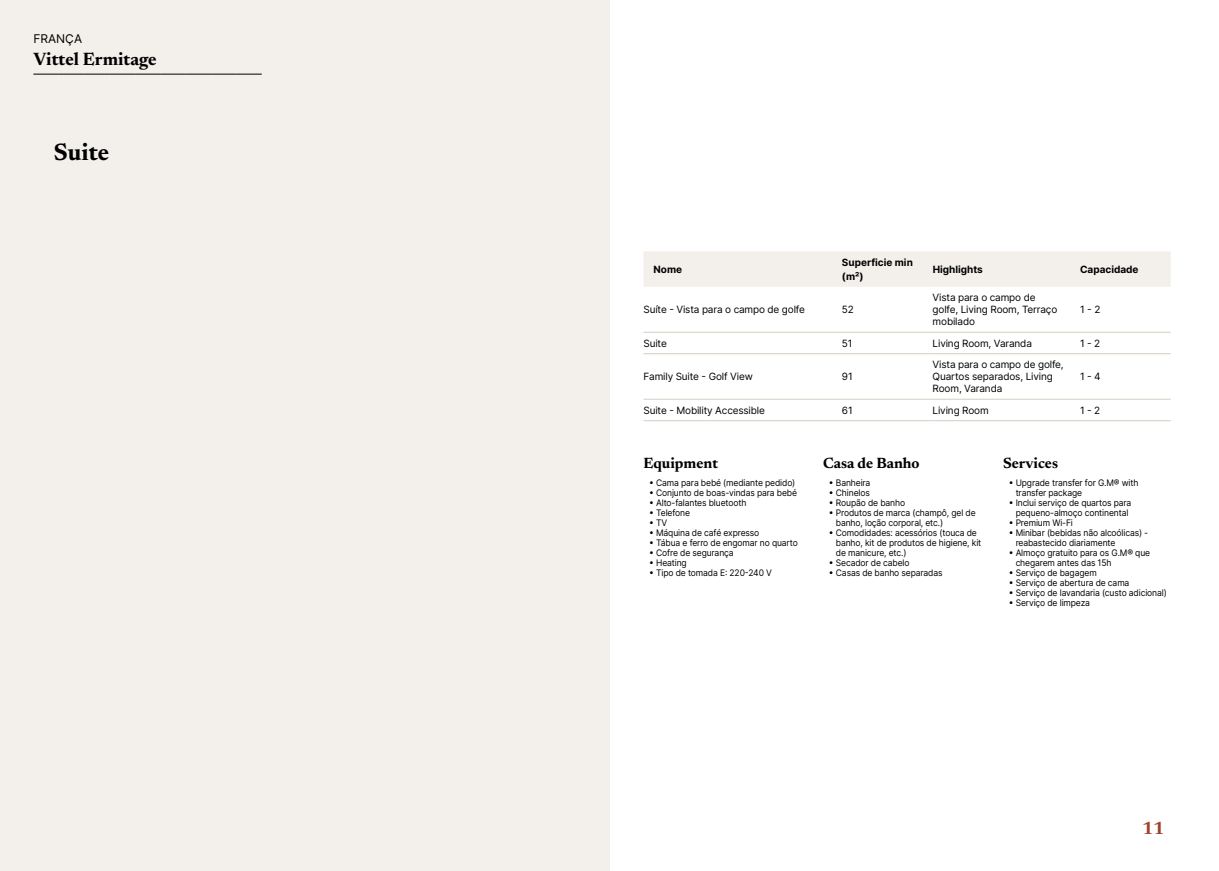
<style>
.page{position:relative;width:1219px;height:871px;background:#fff}
.page>*{position:absolute;margin:0;border:0;box-sizing:border-box;transform-origin:0 0}
.t1{font:700 24px "Newsreader 24 pt";color:#000}
.t2{font:700 18px "Newsreader 24 pt";color:#000}
.t3{font:700 18px "Newsreader 24 pt";color:#9d432c}
.t4{font:700 15px "Newsreader 24 pt";color:#000}
.t5{font:12px "Inter";color:#000}
.t6{font:10px/12px "Inter";letter-spacing:-.015em;color:#000}
.t7{font:700 10px/14px "Inter";color:#000}
.t8{font:9px/10px "Inter";letter-spacing:-.015em;color:#000;scale:.95 1}
</style>
<div class="page">
<div style="left:0;top:0;width:609px;height:870px;background:#f3f0ec"></div>
<svg style="left:34px;top:74px;width:227px;height:1px"></svg>
<div style="left:644px;top:251px;width:527px;height:36px;background:#f3f0ec"></div>
<hr style="left:643px;top:331px;width:199px;height:1px;background:#d7cdc1">
<hr style="left:842px;top:331px;width:91px;height:1px;background:#d7cdc1">
<hr style="left:933px;top:331px;width:147px;height:1px;background:#d7cdc1">
<hr style="left:1080px;top:331px;width:91px;height:1px;background:#d7cdc1">
<hr style="left:643px;top:353px;width:199px;height:1px;background:#d7cdc1">
<hr style="left:842px;top:353px;width:91px;height:1px;background:#d7cdc1">
<hr style="left:933px;top:353px;width:147px;height:1px;background:#d7cdc1">
<hr style="left:1080px;top:353px;width:91px;height:1px;background:#d7cdc1">
<hr style="left:643px;top:398px;width:199px;height:1px;background:#d7cdc1">
<hr style="left:842px;top:398px;width:91px;height:1px;background:#d7cdc1">
<hr style="left:933px;top:398px;width:147px;height:1px;background:#d7cdc1">
<hr style="left:1080px;top:398px;width:91px;height:1px;background:#d7cdc1">
<hr style="left:643px;top:420px;width:199px;height:1px;background:#d7cdc1">
<hr style="left:842px;top:420px;width:91px;height:1px;background:#d7cdc1">
<hr style="left:933px;top:420px;width:147px;height:1px;background:#d7cdc1">
<hr style="left:1080px;top:420px;width:91px;height:1px;background:#d7cdc1">
<h3 class="t5" style="left:33px;top:30px;width:50px">FRANÇA</h3>
<h2 class="t2" style="left:33px;top:46px;width:125px">Vittel Ermitage</h2>
<h1 class="t1" style="left:54px;top:135px;width:57px">Suite</h1>
<p class="t7" style="left:653px;top:262px;width:30px">Nome</p>
<p class="t7" style="left:842px;top:255px;width:72px">Superficie min (m²)</p>
<p class="t7" style="left:933px;top:262px;width:52px">Highlights</p>
<p class="t7" style="left:1080px;top:262px;width:60px">Capacidade</p>
<p class="t6" style="left:643px;top:303px;width:163px">Suíte - Vista para o campo de golfe</p>
<p class="t6" style="left:842px;top:303px;width:13px">52</p>
<p class="t6" style="left:933px;top:291px;width:126px">Vista para o campo de golfe, Living Room, Terraço mobilado</p>
<p class="t6" style="left:1080px;top:303px;width:22px">1 - 2</p>
<p class="t6" style="left:643px;top:336px;width:25px">Suite</p>
<p class="t6" style="left:842px;top:336px;width:12px">51</p>
<p class="t6" style="left:933px;top:336px;width:101px">Living Room, Varanda</p>
<p class="t6" style="left:1080px;top:336px;width:22px">1 - 2</p>
<p class="t6" style="left:643px;top:370px;width:111px">Family Suite - Golf View</p>
<p class="t6" style="left:842px;top:370px;width:12px">91</p>
<p class="t6" style="left:933px;top:358px;width:133px">Vista para o campo de golfe,<br>Quartos separados, Living<br>Room, Varanda</p>
<p class="t6" style="left:1080px;top:370px;width:22px">1 - 4</p>
<p class="t6" style="left:643px;top:403px;width:123px">Suite - Mobility Accessible</p>
<p class="t6" style="left:842px;top:403px;width:12px">61</p>
<p class="t6" style="left:933px;top:403px;width:58px">Living Room</p>
<p class="t6" style="left:1080px;top:403px;width:22px">1 - 2</p>
<h3 class="t4" style="left:643px;top:451px;width:76px">Equipment</h3>
<p class="t8" style="left:649px;top:477px;width:155px">• Cama para bebé (mediante pedido)</p>
<p class="t8" style="left:649px;top:487px;width:157px">• Conjunto de boas-vindas para bebé</p>
<p class="t8" style="left:649px;top:497px;width:104px">• Alto-falantes bluetooth</p>
<p class="t8" style="left:649px;top:507px;width:44px">• Telefone</p>
<p class="t8" style="left:649px;top:517px;width:21px">• TV</p>
<p class="t8" style="left:649px;top:527px;width:117px">• Máquina de café expresso</p>
<p class="t8" style="left:649px;top:537px;width:158px">• Tábua e ferro de engomar no quarto</p>
<p class="t8" style="left:649px;top:547px;width:90px">• Cofre de segurança</p>
<p class="t8" style="left:649px;top:557px;width:41px">• Heating</p>
<p class="t8" style="left:649px;top:567px;width:131px">• Tipo de tomada E: 220-240 V</p>
<h3 class="t4" style="left:823px;top:451px;width:98px">Casa de Banho</h3>
<p class="t8" style="left:829px;top:477px;width:45px">• Banheira</p>
<p class="t8" style="left:829px;top:487px;width:45px">• Chinelos</p>
<p class="t8" style="left:829px;top:497px;width:82px">• Roupão de banho</p>
<p class="t8" style="left:836px;top:507px;width:149px;text-indent:-7px">• Produtos de marca (champô, gel de banho, loção corporal, etc.)</p>
<p class="t8" style="left:836px;top:527px;width:155px;text-indent:-7px">• Comodidades: acessórios (touca de banho, kit de produtos de higiene, kit de manicure, etc.)</p>
<p class="t8" style="left:829px;top:557px;width:86px">• Secador de cabelo</p>
<p class="t8" style="left:829px;top:567px;width:121px">• Casas de banho separadas</p>
<h3 class="t4" style="left:1003px;top:451px;width:57px">Services</h3>
<p class="t8" style="left:1016px;top:477px;width:131px;text-indent:-7px">• Upgrade transfer for G.M® with transfer package</p>
<p class="t8" style="left:1009px;top:497px;width:131px;text-align:center">• Inclui serviço de quartos para pequeno-almoço continental</p>
<p class="t8" style="left:1009px;top:517px;width:69px">• Premium Wi-Fi</p>
<p class="t8" style="left:1016px;top:527px;width:141px;text-indent:-7px">• Minibar (bebidas não alcoólicas) - reabastecido diariamente</p>
<p class="t8" style="left:1016px;top:547px;width:143px;text-indent:-7px">• Almoço gratuito para os G.M® que chegarem antes das 15h</p>
<p class="t8" style="left:1009px;top:567px;width:94px">• Serviço de bagagem</p>
<p class="t8" style="left:1009px;top:577px;width:129px">• Serviço de abertura de cama</p>
<p class="t8" style="left:1009px;top:587px;width:168px">• Serviço de lavandaria (custo adicional)</p>
<p class="t8" style="left:1009px;top:597px;width:87px">• Serviço de limpeza</p>
<h2 class="t3" style="left:1142px;top:814px;width:24px">11</h2>
</div>
